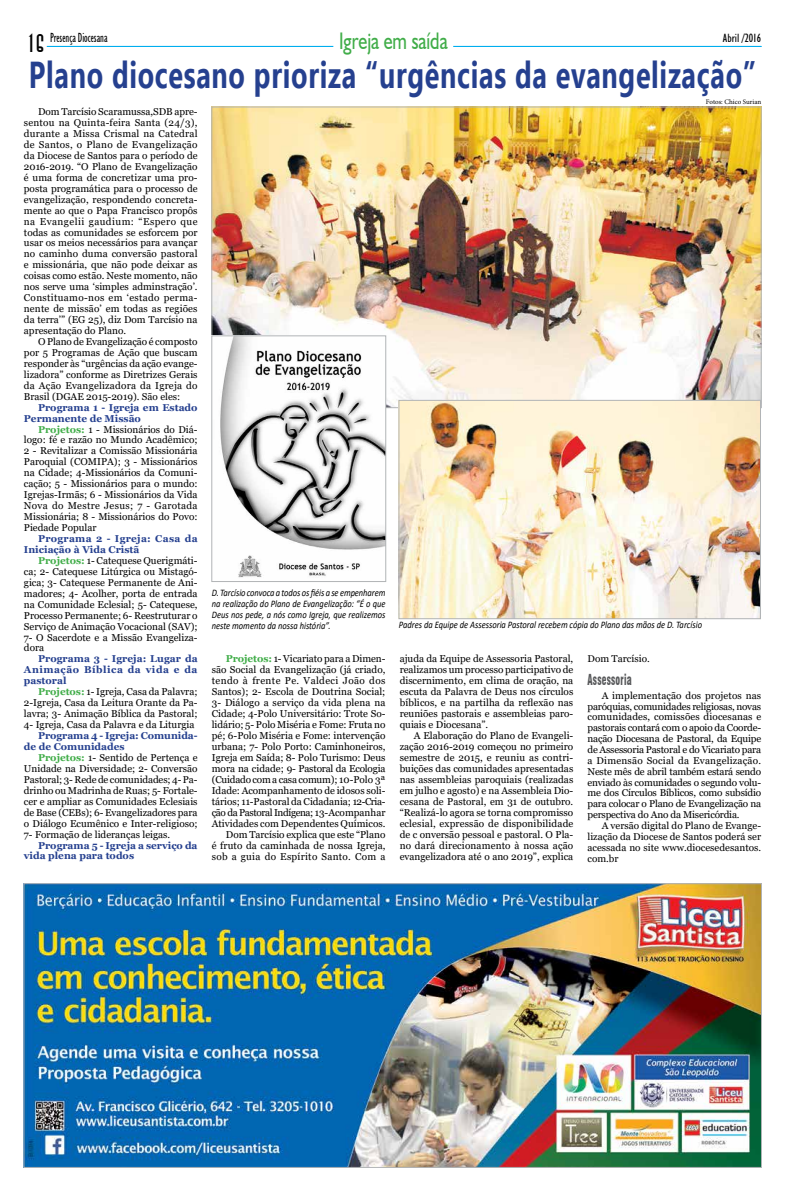
<style>
.page{position:relative;width:794px;height:1191px;background:#fff}
.page>*{position:absolute;margin:0;border:0;box-sizing:border-box;transform-origin:0 0}
.t1{font:700 37.4px "Ebrima";letter-spacing:.025em;color:#25408f;scale:.72 1}
.t2{font:24px "Humanist 521 BT";color:#41ad49;scale:.76 1}
.t3{font:24px "Anastasia";color:#000}
.t4{font:900 condensed 14.8px "Swiss 721 BT";letter-spacing:.025em;color:#58595b;scale:.64 1}
.t5{font:condensed 13.3px "Humanist 521 BT";color:#000;scale:.78 1}
.t6{font:condensed 12px "Humanist 521 BT";color:#000}
.t7{font:10px/11px "Georgia";color:#000;text-align:justify}
.t8{font:italic 10px/11px "Calibri";color:#000;text-align:justify;scale:.85 1}
.t9{font:9.9px/10.9px "Georgia";color:#000;text-align:justify}
.t10{font:700 9.9px/10.9px "Georgia";color:#25408f}
.t11{font:7px "Minion Pro";color:#000}
.s1{font-weight:700;color:#41ad49}
</style>
<div class="page">
<svg style="left:47px;top:46px;width:714px;height:1px"></svg>
<div style="left:333px;top:31px;width:120px;height:20px;background:#fff"></div>
<img style="left:26px;top:885px;width:733px;height:280px">
<img style="left:214px;top:109px;width:545px;height:297px">
<img style="left:401px;top:402px;width:357px;height:215px">
<div style="left:399px;top:400px;width:361px;height:219px;border:1px solid #b1b4b6"></div>
<img style="left:214px;top:338px;width:170px;height:240px">
<div style="left:212px;top:336px;width:174px;height:245px;border:1px solid #b1b4b6"></div>
<h2 class="t2" style="left:339px;top:26px;width:144px">Igreja em saída</h2>
<h1 class="t1" style="left:29px;top:47px;width:1011px">Plano diocesano prioriza “urgências da evangelização”</h1>
<p class="t9" style="left:24px;top:106px;width:175px;text-indent:14px">Dom Tarcísio Scaramussa,SDB apre&shy;sentou na Quinta-feira Santa (24/3), durante a Missa Crismal na Catedral de Santos, o Plano de Evangelização da Diocese de Santos para o período de 2016-2019. “O Plano de Evangelização é uma forma de concretizar uma pro&shy;posta programática para o processo de evangelização, respondendo concreta&shy;mente ao que o Papa Francisco propôs na Evangelii gaudium: “Espero que todas as comunidades se esforcem por usar os meios necessários para avançar no caminho duma conversão pastoral e missionária, que não pode deixar as coisas como estão. Neste momento, não nos serve uma ‘simples adminstração’.<br>Constituamo-nos em ‘estado perma&shy;nente de missão’ em todas as regiões da terra’” (EG 25), diz Dom Tarcísio na apresentação do Plano.</p>
<p class="t9" style="left:24px;top:336px;width:175px;text-indent:14px">O Plano de Evangelização é composto por 5 Programas de Ação que buscam responder às “urgências da ação evange&shy;lizadora” conforme as Diretrizes Gerais da Ação Evangelizadora da Igreja do Brasil (DGAE 2015-2019). São eles:</p>
<p class="t10" style="left:24px;top:402px;width:175px;text-indent:14px">Programa 1 - Igreja em Estado<br>Permanente de Missão</p>
<p class="t9" style="left:24px;top:424px;width:175px;text-indent:14px"><span class="s1">Projetos:</span> 1 - Missionários do Diá&shy;logo: fé e razão no Mundo Acadêmico; 2 - Revitalizar a Comissão Missionária Paroquial (COMIPA); 3 - Missionários na Cidade; 4-Missionários da Comuni&shy;cação; 5 - Missionários para o mundo:<br>Igrejas-Irmãs; 6 - Missionários da Vida Nova do Mestre Jesus; 7 - Garotada Missionária; 8 - Missionários do Povo:<br>Piedade Popular</p>
<p class="t10" style="left:24px;top:533px;width:175px;text-indent:14px">Programa 2 - Igreja: Casa da<br>Iniciação à Vida Cristã</p>
<p class="t9" style="left:24px;top:555px;width:175px;text-indent:14px"><span class="s1">Projetos:</span> 1- Catequese Querigmáti&shy;ca; 2- Catequese Litúrgica ou Mistagó&shy;gica; 3- Catequese Permanente de Ani&shy;madores; 4- Acolher, porta de entrada na Comunidade Eclesial; 5- Catequese, Processo Permanente; 6- Reestruturar o Serviço de Animação Vocacional (SAV); 7- O Sacerdote e a Missão Evangeliza&shy;dora</p>
<p class="t10" style="left:24px;top:653px;width:175px;text-align:justify;text-indent:14px">Programa 3 - Igreja: Lugar da Animação Bíblica da vida e da pastoral</p>
<p class="t9" style="left:24px;top:686px;width:175px;text-indent:14px"><span class="s1">Projetos:</span> 1- Igreja, Casa da Palavra; 2-Igreja, Casa da Leitura Orante da Pa&shy;lavra; 3- Animação Bíblica da Pastoral; 4- Igreja, Casa da Palavra e da Liturgia</p>
<p class="t10" style="left:24px;top:730px;width:175px;text-indent:14px">Programa 4 - Igreja: Comunida&shy;de de Comunidades</p>
<p class="t9" style="left:24px;top:752px;width:175px;text-indent:14px"><span class="s1">Projetos:</span> 1- Sentido de Pertença e Unidade na Diversidade; 2- Conversão Pastoral; 3- Rede de comunidades; 4- Pa&shy;drinho ou Madrinha de Ruas; 5- Fortale&shy;cer e ampliar as Comunidades Eclesiais de Base (CEBs); 6- Evangelizadores para o Diálogo Ecumênico e Inter-religioso; 7- Formação de lideranças leigas.</p>
<p class="t10" style="left:24px;top:839px;width:175px;text-indent:14px">Programa 5 - Igreja a serviço da vida plena para todos</p>
<h3 class="t5" style="left:50px;top:30px;width:75px">Presença Diocesana</h3>
<h2 class="t3" style="left:27px;top:30px;width:19px">16</h2>
<p class="t6" style="left:723px;top:31px;width:40px">Abril /2016</p>
<p class="t11" style="left:706px;top:97px;width:57px">Fotos: Chico Surian</p>
<p class="t8" style="left:212px;top:587px;width:206px">D. Tarcísio convoca a todos os fiéis a se empenharem na realização do Plano de Evangelização: “É o que Deus nos pede, a nós como Igreja, que realizemos neste momento da nossa história”.</p>
<p class="t8" style="left:399px;top:619px;width:358px">Padres da Equipe de Assessoria Pastoral recebem cópia do Plano das mãos de D. Tarcísio</p>
<p class="t7" style="left:212px;top:653px;width:175px;text-align:right"><span class="s1">Projetos:</span> 1- Vicariato para a Dimen&shy;são Social da Evangelização (já criado, tendo à frente Pe. Valdeci João dos Santos); 2- Escola de Doutrina Social; 3- Diálogo a serviço da vida plena na Cidade; 4-Polo Universitário: Trote So&shy;lidário; 5- Polo Miséria e Fome: Fruta no pé; 6-Polo Miséria e Fome: intervenção urbana; 7- Polo Porto: Caminhoneiros, Igreja em Saída; 8- Polo Turismo: Deus mora na cidade; 9- Pastoral da Ecologia (Cuidado com a casa comum); 10-Polo 3ª Idade: Acompanhamento de idosos soli&shy;tários; 11-Pastoral da Cidadania; 12-Cria&shy;ção da Pastoral Indígena; 13-Acompanhar Atividades com Dependentes Químicos.<br>Dom Tarcísio explica que este “Plano<br>é fruto da caminhada de nossa Igreja, sob a guia do Espírito Santo. Com a</p>
<p class="t7" style="left:400px;top:653px;width:175px">ajuda da Equipe de Assessoria Pastoral, realizamos um processo participativo de discernimento, em clima de oração, na escuta da Palavra de Deus nos círculos bíblicos, e na partilha da reflexão nas reuniões pastorais e assembleias paro&shy;quiais e Diocesana”.</p>
<p class="t9" style="left:587px;top:653px;width:64px">Dom Tarcísio.</p>
<h3 class="t4" style="left:587px;top:670px;width:71px">Assessoria</h3>
<p class="t9" style="left:587px;top:690px;width:175px;text-indent:14px">A implementação dos projetos nas paróquias, comunidades religiosas, novas comunidades, comissões diocesanas e pastorais contará com o apoio da Coorde&shy;nação Diocesana de Pastoral, da Equipe de Assessoria Pastoral e do Vicariato para a Dimensão Social da Evangelização.<br>Neste mês de abril também estará sendo enviado às comunidades o segundo volu&shy;me dos Círculos Bíblicos, como subsídio para colocar o Plano de Evangelização na perspectiva do Ano da Misericórdia.</p>
<p class="t9" style="left:587px;top:820px;width:175px;text-indent:14px">A versão digital do Plano de Evange&shy;lização da Diocese de Santos poderá ser acessada no site www.diocesedesantos. com.br</p>
<p class="t7" style="left:400px;top:730px;width:175px;text-indent:14px">A Elaboração do Plano de Evangeli&shy;zação 2016-2019 começou no primeiro semestre de 2015, e reuniu as contri&shy;buições das comunidades apresentadas nas assembleias paroquiais (realizadas em julho e agosto) e na Assembleia Dio&shy;cesana de Pastoral, em 31 de outubro. “Realizá-lo agora se torna compromisso eclesial, expressão de disponibilidade de c onversão pessoal e pastoral. O Pla&shy;no dará direcionamento à nossa ação evangelizadora até o ano 2019”, explica</p>
</div>
